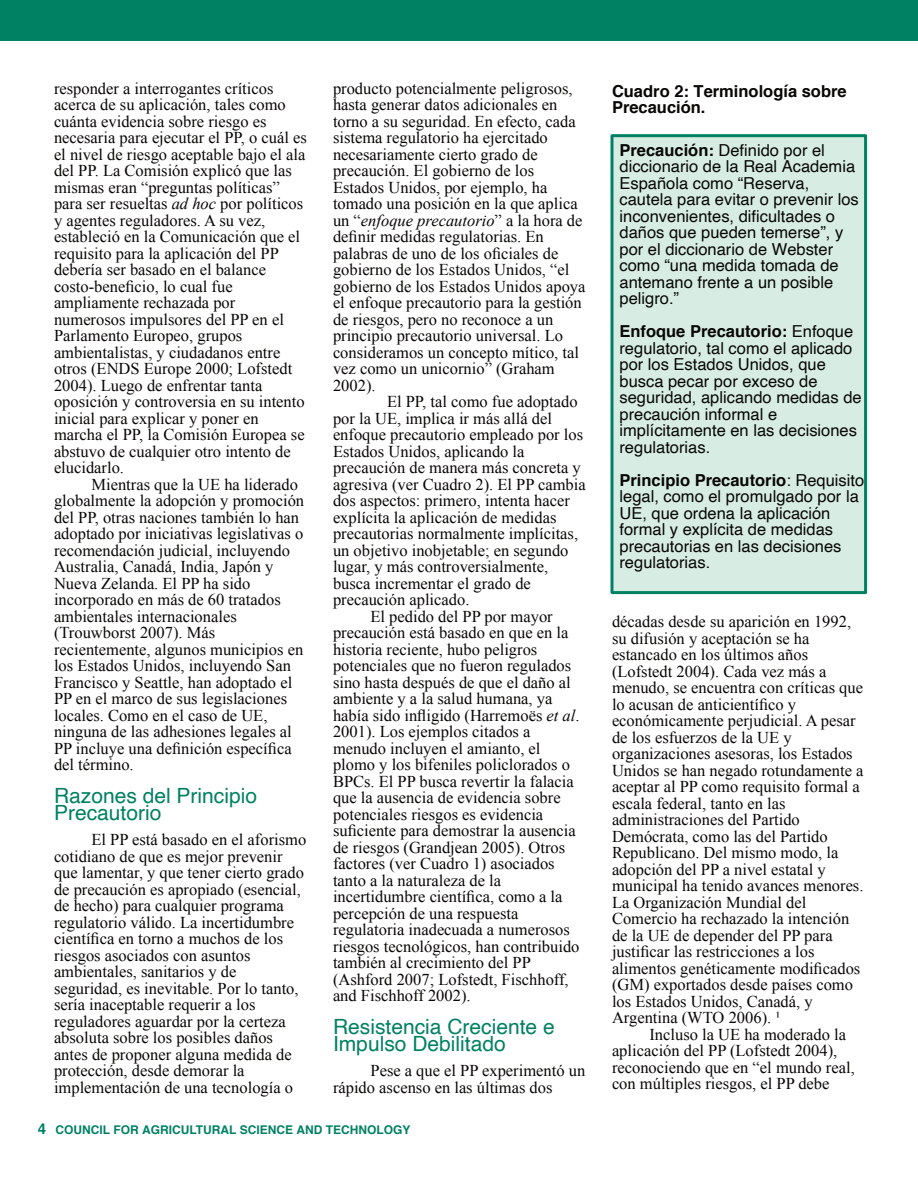
<style>
.page{position:relative;width:918px;height:1188px;background:#fff}
.page>*{position:absolute;margin:0;border:0;box-sizing:border-box;transform-origin:0 0}
.t1{font:21px/16.5px "Helvetica";color:#008164}
.t2{font:16.5px/16.5px "Times New Roman";color:#080704}
.t3{font:16.5px/16.5px "Helvetica";color:#080704}
.t4{font:700 16.5px/16.5px "Helvetica";color:#080704}
.t5{font:700 12px "Helvetica";color:#008164}
.s1{font-style:italic}
.s2{font-size:15px}
.s3{font-weight:700}
</style>
<div class="page">
<div style="left:610px;top:134px;width:257px;height:460px;background:#d7ede4;border:3px solid #008164"></div>
<div style="left:0;top:0;width:918px;height:40px;background:#008164"></div>
<p class="t2" style="left:54px;top:81px;width:254px">responder a interrogantes críticos acerca de su aplicación, tales como cuánta evidencia sobre riesgo es necesaria para ejecutar el PP, o cuál es el nivel de riesgo aceptable bajo el ala del PP. La Comisión explicó que las mismas eran “preguntas políticas” para ser resueltas <span class="s1">ad hoc</span> por políticos y agentes reguladores. A su vez, estableció en la Comunicación que el requisito para la aplicación del PP debería ser basado en el balance costo-beneficio, lo cual fue ampliamente rechazada por numerosos impulsores del PP en el Parlamento Europeo, grupos ambientalistas, y ciudadanos entre otros (ENDS Europe 2000; Lofstedt 2004). Luego de enfrentar tanta oposición y controversia en su intento inicial para explicar y poner en marcha el PP, la Comisión Europea se abstuvo de cualquier otro intento de elucidarlo.</p>
<p class="t2" style="left:54px;top:477px;width:252px;text-indent:38px">Mientras que la UE ha liderado globalmente la adopción y promoción del PP, otras naciones también lo han adoptado por iniciativas legislativas o recomendación judicial, incluyendo<br>Australia, Canadá, India, Japón y<br>Nueva Zelanda. El PP ha sido incorporado en más de 60 tratados ambientales internacionales (Trouwborst 2007). Más recientemente, algunos municipios en los Estados Unidos, incluyendo San<br>Francisco y Seattle, han adoptado el<br>PP en el marco de sus legislaciones locales. Como en el caso de UE, ninguna de las adhesiones legales al<br>PP incluye una definición específica del término.</p>
<p class="t1" style="left:54px;top:789px;width:205px">Razones del Principio<br>Precautorio</p>
<p class="t2" style="left:54px;top:833px;width:254px;text-indent:38px">El PP está basado en el aforismo cotidiano de que es mejor prevenir que lamentar, y que tener cierto grado de precaución es apropiado (esencial, de hecho) para cualquier programa regulatorio válido. La incertidumbre científica en torno a muchos de los riesgos asociados con asuntos ambientales, sanitarios y de seguridad, es inevitable. Por lo tanto, sería inaceptable requerir a los reguladores aguardar por la certeza absoluta sobre los posibles daños antes de proponer alguna medida de protección, desde demorar la implementación de una tecnología o</p>
<p class="t2" style="left:333px;top:81px;width:254px">producto potencialmente peligrosos, hasta generar datos adicionales en torno a su seguridad. En efecto, cada sistema regulatorio ha ejercitado necesariamente cierto grado de precaución. El gobierno de los Estados Unidos, por ejemplo, ha tomado una posición en la que aplica un “<span class="s1">enfoque precautorio</span>” a la hora de definir medidas regulatorias. En palabras de uno de los oficiales de gobierno de los Estados Unidos, “el gobierno de los Estados Unidos apoya el enfoque precautorio para la gestión de riesgos, pero no reconoce a un principio precautorio universal. Lo consideramos un concepto mítico, tal vez como un unicornio” (Graham 2002).</p>
<p class="t2" style="left:387px;top:395px;width:192px">El PP, tal como fue adoptado</p>
<p class="t2" style="left:333px;top:411px;width:221px">por la UE, implica ir más allá del</p>
<p class="t2" style="left:333px;top:428px;width:252px">enfoque precautorio empleado por los</p>
<p class="t2" style="left:333px;top:444px;width:193px">Estados Unidos, aplicando la</p>
<p class="t2" style="left:333px;top:461px;width:249px">precaución de manera más concreta y</p>
<p class="t2" style="left:333px;top:477px;width:254px">agresiva (ver Cuadro 2). El PP cambia</p>
<p class="t2" style="left:333px;top:494px;width:238px">dos aspectos: primero, intenta hacer</p>
<p class="t2" style="left:333px;top:510px;width:225px">explícita la aplicación de medidas</p>
<p class="t2" style="left:333px;top:527px;width:247px">precautorias normalmente implícitas,</p>
<p class="t2" style="left:333px;top:543px;width:237px">un objetivo inobjetable; en segundo</p>
<p class="t2" style="left:333px;top:560px;width:217px">lugar, y más controversialmente,</p>
<p class="t2" style="left:333px;top:576px;width:199px">busca incrementar el grado de</p>
<p class="t2" style="left:333px;top:593px;width:138px">precaución aplicado.</p>
<p class="t2" style="left:370px;top:609px;width:184px">El pedido del PP por mayor</p>
<p class="t2" style="left:333px;top:626px;width:237px">precaución está basado en que en la</p>
<p class="t2" style="left:333px;top:642px;width:206px">historia reciente, hubo peligros</p>
<p class="t2" style="left:333px;top:659px;width:240px">potenciales que no fueron regulados</p>
<p class="t2" style="left:333px;top:675px;width:239px">sino hasta después de que el daño al</p>
<p class="t2" style="left:333px;top:692px;width:221px">ambiente y a la salud humana, ya</p>
<p class="t2" style="left:333px;top:708px;width:248px">había sido infligido (Harremoës <span class="s1">et al</span>.</p>
<p class="t2" style="left:333px;top:725px;width:199px">2001). Los ejemplos citados a</p>
<p class="t2" style="left:333px;top:741px;width:209px">menudo incluyen el amianto, el</p>
<p class="t2" style="left:333px;top:758px;width:238px">plomo y los bifeniles policlorados o</p>
<p class="t2" style="left:333px;top:774px;width:242px">BPCs. El PP busca revertir la falacia</p>
<p class="t2" style="left:333px;top:791px;width:229px">que la ausencia de evidencia sobre</p>
<p class="t2" style="left:333px;top:807px;width:212px">potenciales riesgos es evidencia</p>
<p class="t2" style="left:333px;top:824px;width:244px">suficiente para demostrar la ausencia</p>
<p class="t2" style="left:333px;top:840px;width:234px">de riesgos (Grandjean 2005). Otros</p>
<p class="t2" style="left:333px;top:857px;width:223px">factores (ver Cuadro 1) asociados</p>
<p class="t2" style="left:333px;top:873px;width:170px">tanto a la naturaleza de la</p>
<p class="t2" style="left:333px;top:890px;width:231px">incertidumbre científica, como a la</p>
<p class="t2" style="left:333px;top:906px;width:187px">percepción de una respuesta</p>
<p class="t2" style="left:333px;top:923px;width:238px">regulatoria inadecuada a numerosos</p>
<p class="t2" style="left:333px;top:939px;width:248px">riesgos tecnológicos, han contribuido</p>
<p class="t2" style="left:333px;top:956px;width:199px">también al crecimiento del PP</p>
<p class="t2" style="left:333px;top:972px;width:237px">(Ashford 2007; Lofstedt, Fischhoff,</p>
<p class="t2" style="left:333px;top:989px;width:139px">and Fischhoff 2002).</p>
<p class="t1" style="left:333px;top:1020px;width:223px">Resistencia Creciente e<br>Impulso Debilitado</p>
<p class="t2" style="left:333px;top:1064px;width:254px;text-indent:38px">Pese a que el PP experimentó un rápido ascenso en las últimas dos</p>
<p class="t5" style="left:38px;top:1125px;width:374px"><span class="s2">4</span> COUNCIL FOR AGRICULTURAL SCIENCE AND TECHNOLOGY</p>
<p class="t4" style="left:612px;top:84px;width:236px">Cuadro 2: Terminología sobre<br>Precaución.</p>
<p class="t3" style="left:620px;top:143px;width:241px"><span class="s3">Precaución:</span> Definido por el diccionario de la Real Academia<br>Española como “Reserva, cautela para evitar o prevenir los inconvenientes, dificultades o daños que pueden temerse”, y por el diccionario de Webster como “una medida tomada de antemano frente a un posible peligro.”</p>
<p class="t3" style="left:620px;top:324px;width:244px"><span class="s3">Enfoque Precautorio:</span> Enfoque regulatorio, tal como el aplicado por los Estados Unidos, que busca pecar por exceso de seguridad, aplicando medidas de precaución informal e implícitamente en las decisiones regulatorias.</p>
<p class="t3" style="left:620px;top:473px;width:246px"><span class="s3">Principio Precautorio</span>: Requisito legal, como el promulgado por la<br>UE, que ordena la aplicación formal y explícita de medidas precautorias en las decisiones regulatorias.</p>
<p class="t2" style="left:612px;top:615px;width:253px">décadas desde su aparición en 1992, su difusión y aceptación se ha estancado en los últimos años (Lofstedt 2004). Cada vez más a menudo, se encuentra con críticas que lo acusan de anticientífico y económicamente perjudicial. A pesar de los esfuerzos de la UE y organizaciones asesoras, los Estados<br>Unidos se han negado rotundamente a aceptar al PP como requisito formal a escala federal, tanto en las administraciones del Partido<br>Demócrata, como las del Partido<br>Republicano. Del mismo modo, la adopción del PP a nivel estatal y municipal ha tenido avances menores.<br>La Organización Mundial del<br>Comercio ha rechazado la intención de la UE de depender del PP para justificar las restricciones a los alimentos genéticamente modificados (GM) exportados desde países como los Estados Unidos, Canadá, y<br>Argentina (WTO 2006). ¹</p>
<p class="t2" style="left:612px;top:1028px;width:244px;text-indent:38px">Incluso la UE ha moderado la aplicación del PP (Lofstedt 2004), reconociendo que en “el mundo real, con múltiples riesgos, el PP debe</p>
</div>
